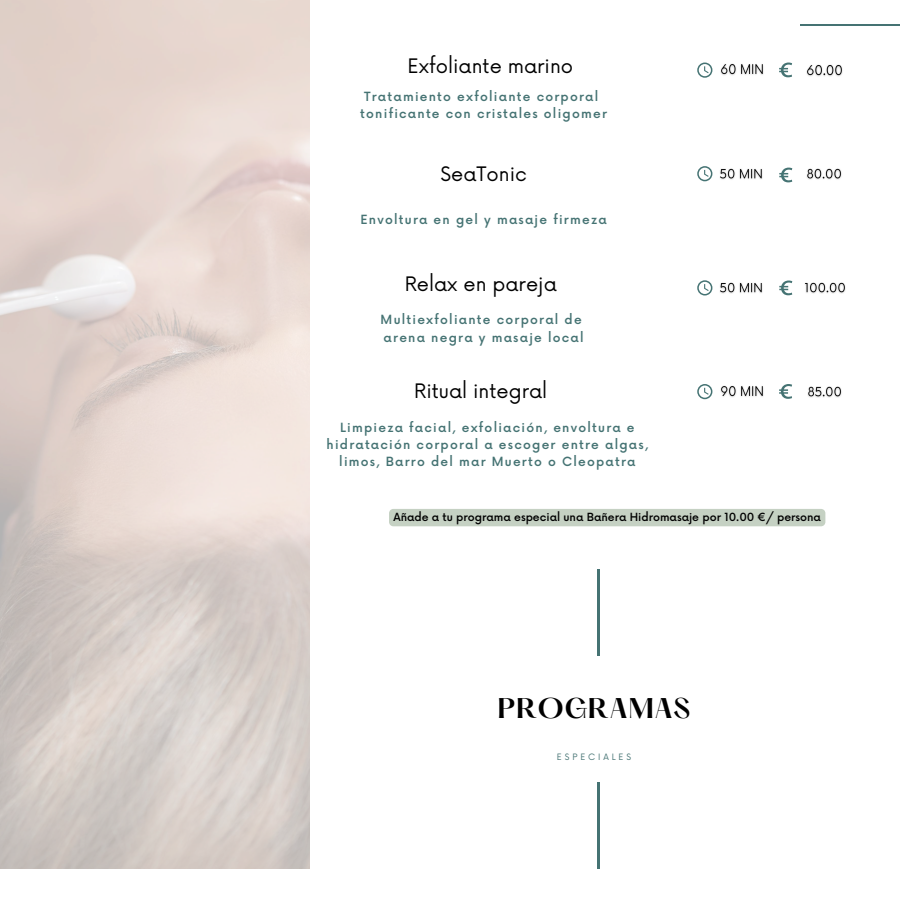
<style>
.page{position:relative;width:900px;height:900px;background:#fff}
.page>*{position:absolute;margin:0;border:0;box-sizing:border-box;transform-origin:0 0}
.t1{font:600 24.92px "Hatton";letter-spacing:.015em;color:#000}
.t2{font:19.48px "Now";color:#000}
.t3{font:500 12.36px/17.2px "Now";letter-spacing:.1em;color:#457373;text-align:center}
.t4{font:500 11px "Now";color:#000}
.t5{font:8.56px "Now";letter-spacing:.34em;color:#457373}
</style>
<div class="page">
<hr style="left:598px;top:569px;width:2px;height:87px;background:#457373">
<hr style="left:598px;top:782px;width:2px;height:86px;background:#457373">
<svg style="left:697px;top:63px;width:15px;height:15px"></svg>
<svg style="left:779px;top:63px;width:13px;height:14px"></svg>
<img style="left:720px;top:63px;width:44px;height:12px">
<img style="left:806px;top:64px;width:37px;height:13px">
<svg style="left:697px;top:166px;width:15px;height:15px"></svg>
<img style="left:720px;top:168px;width:43px;height:12px">
<svg style="left:779px;top:168px;width:13px;height:14px"></svg>
<img style="left:807px;top:168px;width:35px;height:12px">
<svg style="left:697px;top:280px;width:15px;height:16px"></svg>
<svg style="left:779px;top:281px;width:13px;height:14px"></svg>
<img style="left:720px;top:282px;width:43px;height:12px">
<img style="left:804px;top:282px;width:42px;height:12px">
<svg style="left:697px;top:384px;width:15px;height:15px"></svg>
<svg style="left:779px;top:384px;width:13px;height:15px"></svg>
<img style="left:720px;top:385px;width:44px;height:12px">
<img style="left:807px;top:386px;width:35px;height:12px">
<div style="left:389px;top:509px;width:436px;height:17px;background:#c5d1c3"></div>
<hr style="left:800px;top:24px;width:100px;height:1px;background:#457373">
<h2 class="t2" style="left:407px;top:55px;width:167px">Exfoliante marino</h2>
<p class="t3" style="left:360px;top:89px;width:248px">Tratamiento exfoliante corporal tonificante con cristales oligomer</p>
<h2 class="t2" style="left:441px;top:163px;width:88px">SeaTonic</h2>
<p class="t3" style="left:361px;top:212px;width:248px">Envoltura en gel y masaje firmeza</p>
<h2 class="t2" style="left:405px;top:273px;width:154px">Relax en pareja</h2>
<p class="t3" style="left:381px;top:312px;width:205px;text-align:left">Multiexfoliante corporal de arena negra y masaje local</p>
<h2 class="t2" style="left:414px;top:380px;width:135px">Ritual integral</h2>
<p class="t3" style="left:327px;top:419px;width:323px">Limpieza facial, exfoliación, envoltura e hidratación corporal a escoger entre algas, limos, Barro del mar Muerto o Cleopatra</p>
<p class="t4" style="left:393px;top:511px;width:429px">Añade a tu programa especial una Bañera Hidromasaje por 10.00 €/ persona</p>
<h1 class="t1" style="left:498px;top:697px;width:195px">PROGRAMAS</h1>
<p class="t5" style="left:557px;top:752px;width:76px">ESPECIALES</p>
</div>
